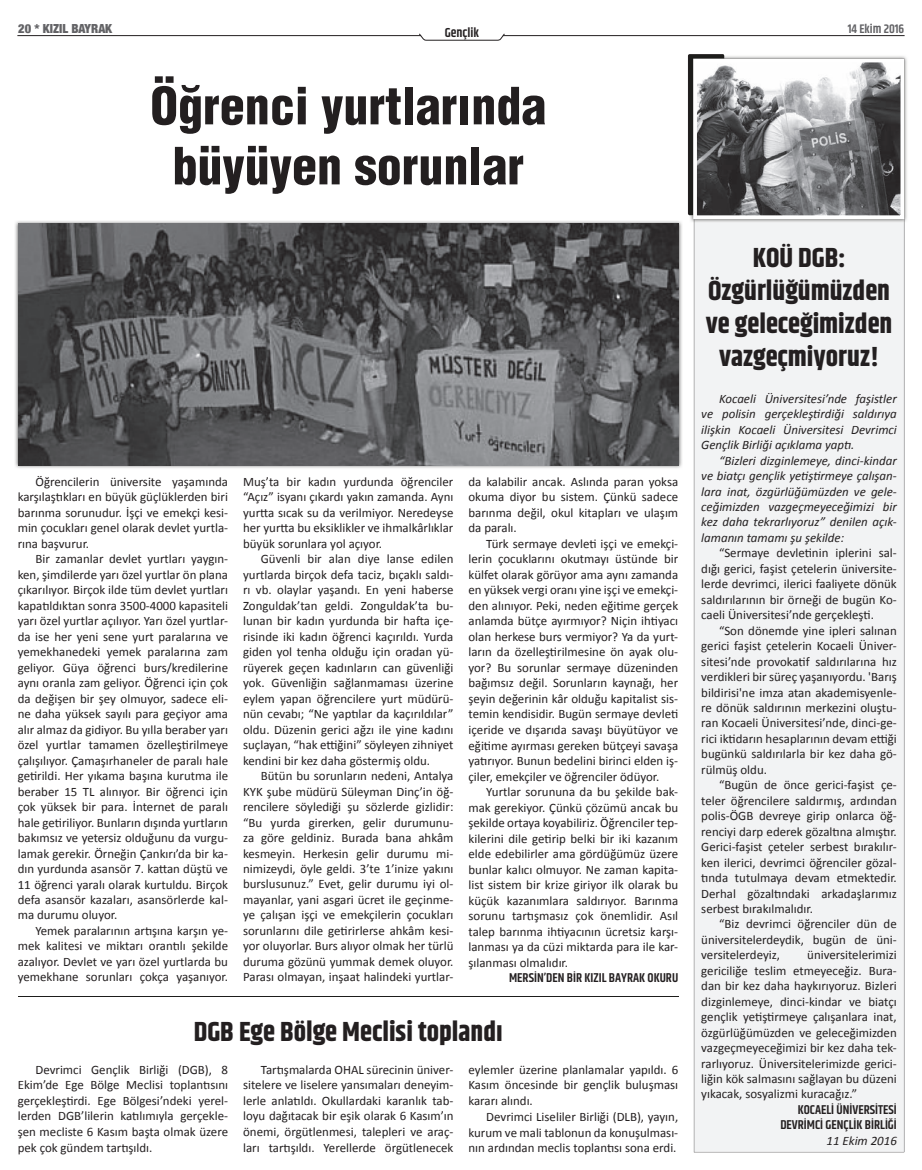
<style>
.page{position:relative;width:922px;height:1170px;background:#fff}
.page>*{position:absolute;margin:0;border:0;box-sizing:border-box;transform-origin:0 0}
.t1{font:900 condensed 50px/60px "Helvetica";color:#231f20;text-align:center}
.t2{font:700 27.5px/33px "Khand";color:#231f20;text-align:center}
.t3{font:600 13.12px "Khand";color:#231f20}
.t4{font:12.88px/15.5px "Calibri";color:#231f20;text-align:justify}
.t5{font:italic 12.88px/15.5px "Calibri";color:#231f20;text-align:justify}
.t6{font:600 12.88px/15.5px "Khand";color:#231f20;text-align:right}
.t7{font:900 condensed 12.5px "Helvetica Neue";color:#636366}
.t8{font:600 12.5px "Khand";color:#636366}
</style>
<div class="page">
<hr style="left:18px;top:35px;width:402px;height:1px;background:#231f20">
<hr style="left:503px;top:35px;width:400px;height:1px;background:#231f20">
<svg style="left:419px;top:33px;width:85px;height:7px"></svg>
<div style="left:693px;top:223px;width:211px;height:929px;background:#f2f3f4"></div>
<img style="left:15px;top:221px;width:667px;height:247px">
<img style="left:18px;top:224px;width:660px;height:241px">
<div style="left:687px;top:54px;width:37px;height:161px;background:#231f20;border-radius:2px"></div>
<img style="left:689px;top:55px;width:218px;height:168px">
<img style="left:693px;top:219px;width:210px;height:4px">
<img style="left:689px;top:55px;width:35px;height:160px">
<img style="left:698px;top:64px;width:201px;height:150px">
<div style="left:693px;top:59px;width:211px;height:160px;border:4px solid #fff"></div>
<hr style="left:18px;top:996px;width:660px;height:1px;background:#1d1d1b">
<p class="t7" style="left:18px;top:19px;width:95px">20 * KIZIL BAYRAK</p>
<p class="t8" style="left:847px;top:21px;width:58px">14 Ekim 2016</p>
<p class="t3" style="left:444px;top:24px;width:36px">Gençlik</p>
<h1 class="t1" style="left:150px;top:75px;width:397px">Öğrenci yurtlarında büyüyen sorunlar</h1>
<p class="t4" style="left:18px;top:474px;width:212px;text-indent:18px">Öğrencilerin üniversite yaşamında karşılaştıkları en büyük güçlüklerden biri barınma sorunudur. İşçi ve emekçi kesi&shy;min çocukları genel olarak devlet yurtla&shy;rına başvurur.</p>
<p class="t4" style="left:18px;top:551px;width:212px;text-indent:18px">Bir zamanlar devlet yurtları yaygın&shy;ken, şimdilerde yarı özel yurtlar ön plana çıkarılıyor. Birçok ilde tüm devlet yurtları kapatıldıktan sonra 3500-4000 kapasiteli yarı özel yurtlar açılıyor. Yarı özel yurtlar&shy;da ise her yeni sene yurt paralarına ve yemekhanedeki yemek paralarına zam geliyor. Güya öğrenci burs/kredilerine aynı oranla zam geliyor. Öğrenci için çok da değişen bir şey olmuyor, sadece eli&shy;ne daha yüksek sayılı para geçiyor ama alır almaz da gidiyor. Bu yılla beraber yarı özel yurtlar tamamen özelleştirilmeye çalışılıyor. Çamaşırhaneler de paralı hale getirildi. Her yıkama başına kurutma ile beraber 15 TL alınıyor. Bir öğrenci için çok yüksek bir para. İnternet de paralı hale getiriliyor. Bunların dışında yurtların bakımsız ve yetersiz olduğunu da vurgu&shy;lamak gerekir. Örneğin Çankırı’da bir ka&shy;dın yurdunda asansör 7. kattan düştü ve 11 öğrenci yaralı olarak kurtuldu. Birçok defa asansör kazaları, asansörlerde kal&shy;ma durumu oluyor.</p>
<p class="t4" style="left:18px;top:922px;width:212px;text-indent:18px">Yemek paralarının artışına karşın ye&shy;mek kalitesi ve miktarı orantılı şekilde azalıyor. Devlet ve yarı özel yurtlarda bu yemekhane sorunları çokça yaşanıyor.</p>
<p class="t4" style="left:243px;top:474px;width:212px">Muş’ta bir kadın yurdunda öğrenciler “Açız” isyanı çıkardı yakın zamanda. Aynı yurtta sıcak su da verilmiyor. Neredeyse her yurtta bu eksiklikler ve ihmalkârlıklar büyük sorunlara yol açıyor.</p>
<p class="t4" style="left:243px;top:551px;width:212px;text-indent:18px">Güvenli bir alan diye lanse edilen yurtlarda birçok defa taciz, bıçaklı saldı&shy;rı vb. olaylar yaşandı. En yeni haberse Zonguldak’tan geldi. Zonguldak’ta bu&shy;lunan bir kadın yurdunda bir hafta içe&shy;risinde iki kadın öğrenci kaçırıldı. Yurda giden yol tenha olduğu için oradan yü&shy;rüyerek geçen kadınların can güvenliği yok. Güvenliğin sağlanmaması üzerine eylem yapan öğrencilere yurt müdürü&shy;nün cevabı; “Ne yaptılar da kaçırıldılar” oldu. Düzenin gerici ağzı ile yine kadını suçlayan, “hak ettiğini” söyleyen zihniyet kendini bir kez daha göstermiş oldu.</p>
<p class="t4" style="left:243px;top:768px;width:212px;text-indent:18px">Bütün bu sorunların nedeni, Antalya KYK şube müdürü Süleyman Dinç’in öğ&shy;rencilere söylediği şu sözlerde gizlidir: “Bu yurda girerken, gelir durumunu&shy;za göre geldiniz. Burada bana ahkâm kesmeyin. Herkesin gelir durumu mi&shy;nimizeydi, öyle geldi. 3’te 1’inize yakını burslusunuz.” Evet, gelir durumu iyi ol&shy;mayanlar, yani asgari ücret ile geçinme&shy;ye çalışan işçi ve emekçilerin çocukları sorunlarını dile getirirlerse ahkâm kesi&shy;yor oluyorlar. Burs alıyor olmak her türlü duruma gözünü yummak demek oluyor.<br>Parası olmayan, inşaat halindeki yurtlar-</p>
<p class="t4" style="left:468px;top:474px;width:211px">da kalabilir ancak. Aslında paran yoksa okuma diyor bu sistem. Çünkü sadece barınma değil, okul kitapları ve ulaşım da paralı.</p>
<p class="t4" style="left:468px;top:536px;width:211px;text-indent:18px">Türk sermaye devleti işçi ve emekçi&shy;lerin çocuklarını okutmayı üstünde bir külfet olarak görüyor ama aynı zamanda en yüksek vergi oranı yine işçi ve emekçi&shy;den alınıyor. Peki, neden eğitime gerçek anlamda bütçe ayırmıyor? Niçin ihtiyacı olan herkese burs vermiyor? Ya da yurt&shy;ların da özelleştirilmesine ön ayak olu&shy;yor? Bu sorunlar sermaye düzeninden bağımsız değil. Sorunların kaynağı, her şeyin değerinin kâr olduğu kapitalist sis&shy;temin kendisidir. Bugün sermaye devleti içeride ve dışarıda savaşı büyütüyor ve eğitime ayırması gereken bütçeyi savaşa yatırıyor. Bunun bedelini birinci elden iş&shy;çiler, emekçiler ve öğrenciler ödüyor.</p>
<p class="t4" style="left:468px;top:784px;width:211px;text-indent:18px">Yurtlar sorununa da bu şekilde bak&shy;mak gerekiyor. Çünkü çözümü ancak bu şekilde ortaya koyabiliriz. Öğrenciler tep&shy;kilerini dile getirip belki bir iki kazanım elde edebilirler ama gördüğümüz üzere bunlar kalıcı olmuyor. Ne zaman kapita&shy;list sistem bir krize giriyor ilk olarak bu küçük kazanımlara saldırıyor. Barınma sorunu tartışmasız çok önemlidir. Asıl talep barınma ihtiyacının ücretsiz karşı&shy;lanması ya da cüzi miktarda para ile kar&shy;şılanması olmalıdır.</p>
<p class="t6" style="left:509px;top:970px;width:171px">MERSIN’DEN BIR KIZIL BAYRAK OKURU</p>
<h2 class="t2" style="left:194px;top:1016px;width:310px">DGB Ege Bölge Meclisi toplandı</h2>
<p class="t4" style="left:18px;top:1061px;width:212px;text-indent:18px">Devrimci Gençlik Birliği (DGB), 8<br>Ekim’de Ege Bölge Meclisi toplantısını gerçekleştirdi. Ege Bölgesi’ndeki yerel&shy;lerden DGB’lilerin katılımıyla gerçekle&shy;şen mecliste 6 Kasım başta olmak üzere pek çok gündem tartışıldı.</p>
<p class="t4" style="left:243px;top:1061px;width:212px;text-indent:18px">Tartışmalarda OHAL sürecinin üniver&shy;sitelere ve liselere yansımaları deneyim&shy;lerle anlatıldı. Okullardaki karanlık tab&shy;loyu dağıtacak bir eşik olarak 6 Kasım’ın önemi, örgütlenmesi, talepleri ve araç&shy;ları tartışıldı. Yerellerde örgütlenecek</p>
<p class="t4" style="left:468px;top:1061px;width:211px">eylemler üzerine planlamalar yapıldı. 6<br>Kasım öncesinde bir gençlik buluşması kararı alındı.</p>
<p class="t4" style="left:468px;top:1108px;width:211px;text-indent:18px">Devrimci Liseliler Birliği (DLB), yayın, kurum ve mali tablonun da konuşulması&shy;nın ardından meclis toplantısı sona erdi.</p>
<h2 class="t2" style="left:705px;top:242px;width:188px">KOÜ DGB:<br>Özgürlüğümüzden ve geleceğimizden vazgeçmiyoruz!</h2>
<p class="t5" style="left:701px;top:390px;width:197px;text-indent:18px">Kocaeli Üniversitesi’nde faşistler ve polisin gerçekleştirdiği saldırıya ilişkin Kocaeli Üniversitesi Devrimci Gençlik Birliği açıklama yaptı.</p>
<p class="t5" style="left:701px;top:452px;width:197px;text-indent:18px">“Bizleri dizginlemeye, dinci-kindar ve biatçı gençlik yetiştirmeye çalışan&shy;lara inat, özgürlüğümüzden ve gele&shy;ceğimizden vazgeçmeyeceğimizi bir kez daha tekrarlıyoruz” denilen açık&shy;lamanın tamamı şu şekilde:</p>
<p class="t4" style="left:701px;top:545px;width:197px;text-indent:18px">“Sermaye devletinin iplerini sal&shy;dığı gerici, faşist çetelerin üniversite&shy;lerde devrimci, ilerici faaliyete dönük saldırılarının bir örneği de bugün Ko&shy;caeli Üniversitesi’nde gerçekleşti.</p>
<p class="t4" style="left:701px;top:622px;width:197px;text-indent:18px">“Son dönemde yine ipleri salınan gerici faşist çetelerin Kocaeli Üniver&shy;sitesi’nde provokatif saldırılarına hız verdikleri bir süreç yaşanıyordu. 'Barış bildirisi'ne imza atan akademisyenle&shy;re dönük saldırının merkezini oluştu&shy;ran Kocaeli Üniversitesi’nde, dinci-ge&shy;rici iktidarın hesaplarının devam ettiği bugünkü saldırılarla bir kez daha gö&shy;rülmüş oldu.</p>
<p class="t4" style="left:701px;top:777px;width:197px;text-indent:18px">“Bugün de önce gerici-faşist çe&shy;teler öğrencilere saldırmış, ardından polis-ÖGB devreye girip onlarca öğ&shy;renciyi darp ederek gözaltına almıştır.<br>Gerici-faşist çeteler serbest bırakılır&shy;ken ilerici, devrimci öğrenciler gözal&shy;tında tutulmaya devam etmektedir.<br>Derhal gözaltındaki arkadaşlarımız serbest bırakılmalıdır.</p>
<p class="t4" style="left:701px;top:916px;width:197px;text-indent:18px">“Biz devrimci öğrenciler dün de üniversitelerdeydik, bugün de üni&shy;versitelerdeyiz,</p>
<p class="t4" style="left:701px;top:947px;width:197px;text-indent:106px">üniversitelerimizi gericiliğe teslim etmeyeceğiz. Bura&shy;dan bir kez daha haykırıyoruz. Bizleri dizginlemeye, dinci-kindar ve biatçı gençlik yetiştirmeye çalışanlara inat, özgürlüğümüzden ve geleceğimizden vazgeçmeyeceğimizi bir kez daha tek&shy;rarlıyoruz. Üniversitelerimizde gerici&shy;liğin kök salmasını sağlayan bu düzeni yıkacak, sosyalizmi kuracağız.”</p>
<p class="t6" style="left:780px;top:1102px;width:118px">KOCAELI ÜNIVERSITESI<br>DEVRIMCI GENÇLIK BIRLIĞI</p>
<p class="t5" style="left:826px;top:1132px;width:72px">11 Ekim 2016</p>
</div>
